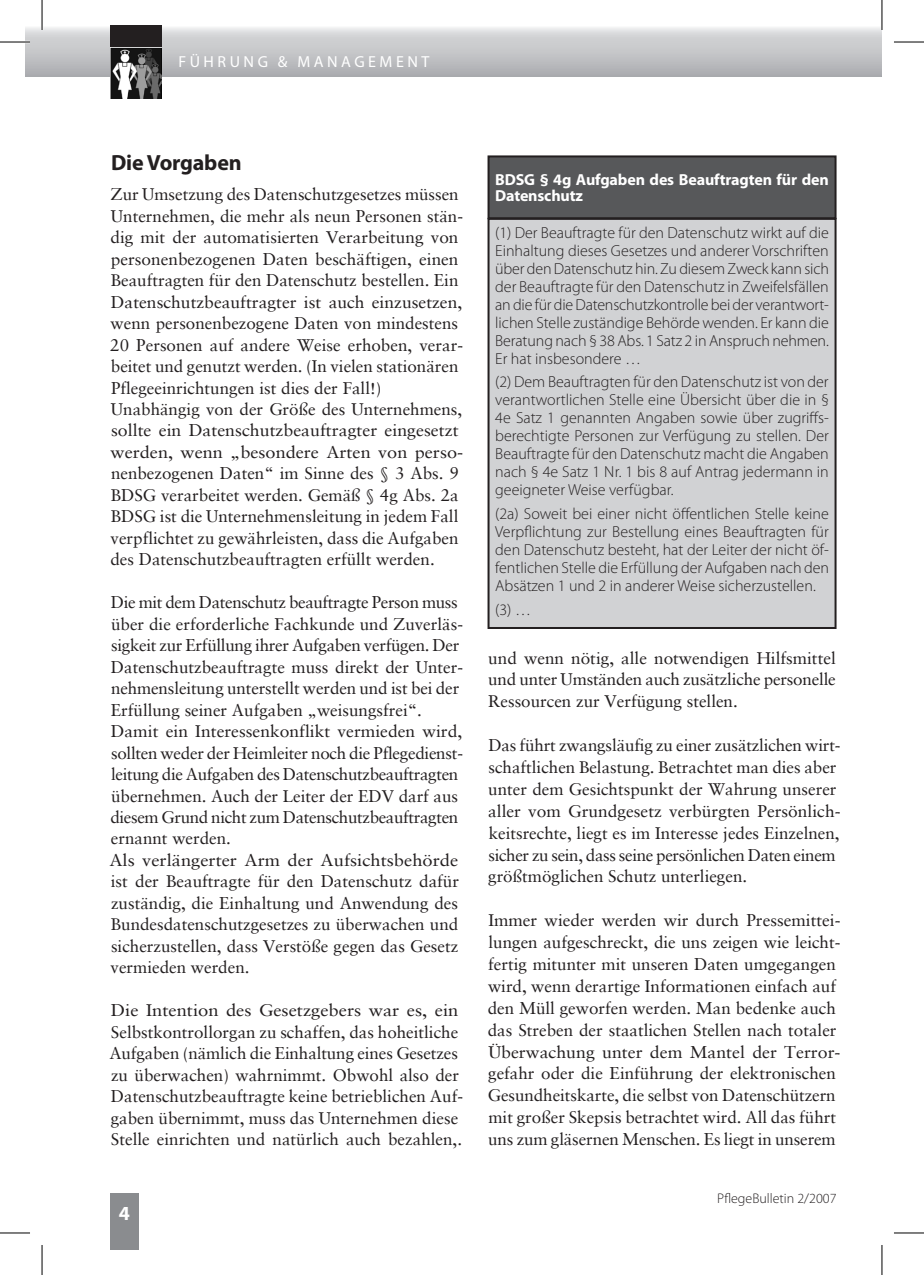
<style>
.page{position:relative;width:924px;height:1275px;background:#fff}
.page>*{position:absolute;margin:0;border:0;box-sizing:border-box;transform-origin:0 0}
.t1{font:700 22px "Myriad Pro";letter-spacing:-.01em;color:#231f20}
.t2{font:17px/21.4px "Sabon";color:#231f20}
.t3{font:17px/21.4px "Sabon";color:#231f20;scale:1.08 1}
.t4{font:300 16px/18px "Myriad Pro";color:#231f20;text-align:justify}
.t5{font:700 16px/16px "Myriad Pro";letter-spacing:-.01em;color:#fff}
.t6{font:16px "Myriad Pro";letter-spacing:.22em;color:#fff}
.t7{font:300 14px "Myriad Pro";color:#231f20}
</style>
<div class="page">
<hr style="left:25px;top:76px;width:856px;height:1px;background:#4b4c4d">
<svg style="left:25px;top:25px;width:856px;height:51px;background:#c7c8ca"></svg>
<div style="left:110px;top:1193px;width:28px;height:57px;background:#8a8c8f"></div>
<div style="left:110px;top:25px;width:51px;height:51px;background:#231f20"></div>
<img style="left:110px;top:48px;width:51px;height:51px">
<div style="left:488px;top:219px;width:347px;height:409px;background:#d1d2d4"></div>
<div style="left:487px;top:218px;width:349px;height:411px;border:2px solid #231f20"></div>
<div style="left:488px;top:156px;width:347px;height:62px;background:#57585a"></div>
<div style="left:487px;top:155px;width:349px;height:64px;border:2px solid #231f20"></div>
<hr style="left:0;top:41px;width:30px;height:2px;background:#fff">
<hr style="left:41px;top:0;width:2px;height:30px;background:#fff">
<hr style="left:880px;top:0;width:2px;height:30px;background:#fff">
<hr style="left:0;top:42px;width:30px;height:1px;background:#000">
<hr style="left:893px;top:42px;width:30px;height:1px;background:#000">
<hr style="left:0;top:1232px;width:30px;height:1px;background:#000">
<hr style="left:893px;top:1232px;width:30px;height:1px;background:#000">
<hr style="left:42px;top:0;width:1px;height:30px;background:#000">
<hr style="left:42px;top:1245px;width:1px;height:30px;background:#000">
<hr style="left:881px;top:0;width:1px;height:30px;background:#000">
<hr style="left:881px;top:1245px;width:1px;height:30px;background:#000">
<p class="t6" style="left:178px;top:52px;width:252px">FÜHRUNG &amp; MANAGEM ENT</p>
<p class="t1" style="left:111px;top:148px;width:132px">Die Vorgaben</p>
<p class="t2" style="left:110px;top:183px;width:354px">Zur Umsetzung des Datenschutzgesetzes müssen Unternehmen, die mehr als neun Personen stän&shy;dig mit der automatisierten Verarbeitung von personenbezogenen Daten beschäftigen, einen Beauftragten für den Datenschutz bestellen. Ein Datenschutzbeauftragter ist auch einzusetzen, wenn personenbezogene Daten von mindestens 20 Personen auf andere Weise erhoben, verar&shy;beitet und genutzt werden. (In vielen stationären Pflegeeinrichtungen ist dies der Fall!)<br>Unabhängig von der Größe des Unternehmens, sollte ein Datenschutzbeauftragter eingesetzt werden, wenn „besondere Arten von perso&shy;nenbezogenen Daten“ im Sinne des § 3 Abs. 9<br>BDSG verarbeitet werden. Gemäß § 4g Abs. 2a BDSG ist die Unternehmensleitung in jedem Fall verpflichtet zu gewährleisten, dass die Aufgaben des Datenschutzbeauftragten erfüllt werden.</p>
<p class="t2" style="left:109px;top:591px;width:355px">Die mit dem Datenschutz beauftragte Person muss über die erforderliche Fachkunde und Zuverläs&shy;sigkeit zur Erfüllung ihrer Aufgaben verfügen. Der Datenschutzbeauftragte muss direkt der Unter&shy;nehmensleitung unterstellt werden und ist bei der Erfüllung seiner Aufgaben „weisungsfrei“.<br>Damit ein Interessenkonflikt vermieden wird, sollten weder der Heimleiter noch die Pflegedienst&shy;leitung die Aufgaben des Datenschutzbeauftragten übernehmen. Auch der Leiter der EDV darf aus diesem Grund nicht zum Datenschutzbeauftragten ernannt werden.<br>Als verlängerter Arm der Aufsichtsbehörde ist der Beauftragte für den Datenschutz dafür zuständig, die Einhaltung und Anwendung des Bundesdatenschutzgesetzes zu überwachen und sicherzustellen, dass Verstöße gegen das Gesetz vermieden werden.</p>
<p class="t3" style="left:109px;top:999px;width:329px">Die Intention des Gesetzgebers war es, ein Selbstkontrollorgan zu schaffen, das hoheitliche Aufgaben (nämlich die Einhaltung eines Gesetzes zu überwachen) wahrnimmt. Obwohl also der Datenschutzbeauftragte keine betrieblichen Auf&shy;gaben übernimmt, muss das Unternehmen diese Stelle einrichten und natürlich auch bezahlen,.</p>
<p class="t5" style="left:495px;top:171px;width:335px">BDSG § 4g Aufgaben des Beauftragten für den<br>Datenschutz</p>
<p class="t4" style="left:495px;top:223px;width:335px">(1) Der Beauftragte für den Datenschutz wirkt auf die Einhaltung dieses Gesetzes und anderer Vorschriften über den Datenschutz hin. Zu diesem Zweck kann sich der Beauftragte für den Datenschutz in Zweifelsfällen an die für die Datenschutzkontrolle bei der verantwort&shy;lichen Stelle zuständige Behörde wenden. Er kann die Beratung nach § 38 Abs. 1 Satz 2 in Anspruch nehmen.<br>Er hat insbesondere …</p>
<p class="t4" style="left:495px;top:373px;width:335px">(2) Dem Beauftragten für den Datenschutz ist von der verantwortlichen Stelle eine Übersicht über die in § 4e Satz 1 genannten Angaben sowie über zugriffs&shy;berechtigte Personen zur Verfügung zu stellen. Der Beauftragte für den Datenschutz macht die Angaben nach § 4e Satz 1 Nr. 1 bis 8 auf Antrag jedermann in geeigneter Weise verfügbar.</p>
<p class="t4" style="left:495px;top:504px;width:335px">(2a) Soweit bei einer nicht öffentlichen Stelle keine Verpflichtung zur Bestellung eines Beauftragten für den Datenschutz besteht, hat der Leiter der nicht öf&shy;fentlichen Stelle die Erfüllung der Aufgaben nach den Absätzen 1 und 2 in anderer Weise sicherzustellen.</p>
<p class="t4" style="left:495px;top:600px;width:37px">(3) …</p>
<p class="t2" style="left:488px;top:646px;width:349px;text-align:justify">und wenn nötig, alle notwendigen Hilfsmittel und unter Umständen auch zusätzliche personelle Ressourcen zur Verfügung stellen.</p>
<p class="t2" style="left:488px;top:734px;width:353px">Das führt zwangsläufig zu einer zusätzlichen wirt&shy;schaftlichen Belastung. Betrachtet man dies aber unter dem Gesichtspunkt der Wahrung unserer aller vom Grundgesetz verbürgten Persönlich&shy;keitsrechte, liegt es im Interesse jedes Einzelnen, sicher zu sein, dass seine persönlichen Daten einem größtmöglichen Schutz unterliegen.</p>
<p class="t2" style="left:487px;top:909px;width:354px">Immer wieder werden wir durch Pressemittei&shy;lungen aufgeschreckt, die uns zeigen wie leicht&shy;fertig mitunter mit unseren Daten umgegangen wird, wenn derartige Informationen einfach auf den Müll geworfen werden. Man bedenke auch das Streben der staatlichen Stellen nach totaler Überwachung unter dem Mantel der Terror&shy;gefahr oder die Einführung der elektronischen Gesundheitskarte, die selbst von Datenschützern mit großer Skepsis betrachtet wird. All das führt uns zum gläsernen Menschen. Es liegt in unserem</p>
<p class="t7" style="left:717px;top:1189px;width:121px">PflegeBulletin 2/2007</p>
</div>
